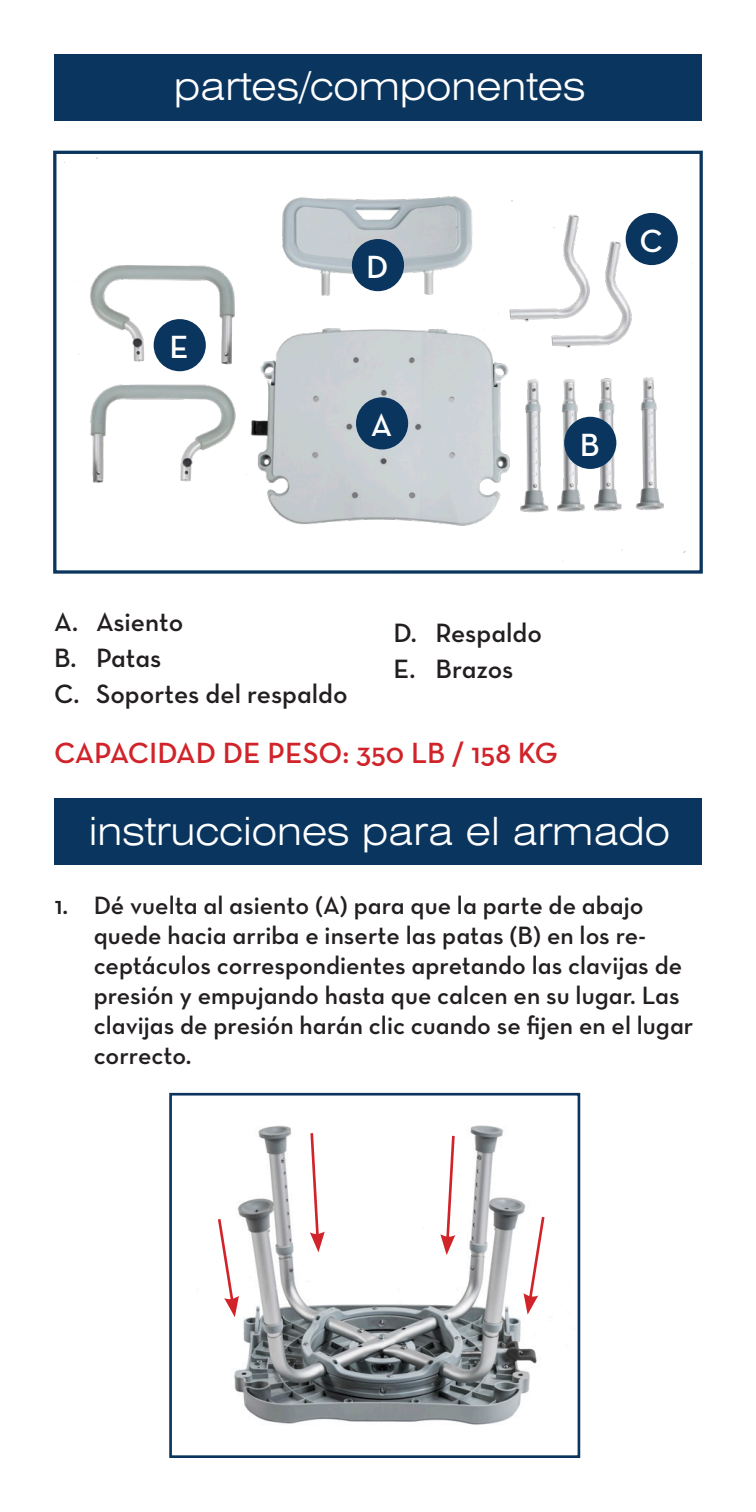
<style>
.page{position:relative;width:756px;height:1512px;background:#fff}
.page>*{position:absolute;margin:0;border:0;box-sizing:border-box;transform-origin:0 0}
.t1{font:300 expanded 39px "Swiss 721 BT";color:#fff}
.t2{font:32.7px "Neutraface Text Demi Alt";color:#fff}
.t3{font:29.7px "Neutraface Text Demi Alt";color:#d1232a}
.t4{font:27px "Neutraface Text Demi Alt";color:#231f20}
.t5{font:25.5px/30px "Neutraface Text Demi Alt";color:#231f20}
</style>
<div class="page">
<div style="left:54px;top:54px;width:648px;height:66px;background:#0a355e"></div>
<div style="left:54px;top:799px;width:648px;height:66px;background:#0a355e"></div>
<img style="left:234px;top:1125px;width:318px;height:300px">
<div style="left:169px;top:1093px;width:411px;height:365px;border:3px solid #0a355e"></div>
<svg style="left:309px;top:1130px;width:16px;height:122px"></svg>
<svg style="left:218px;top:1216px;width:21px;height:101px"></svg>
<svg style="left:440px;top:1133px;width:16px;height:122px"></svg>
<svg style="left:524px;top:1214px;width:22px;height:101px"></svg>
<img style="left:64px;top:157px;width:629px;height:405px">
<div style="left:53px;top:151px;width:650px;height:423px;border:3px solid #0a355e"></div>
<div style="left:356px;top:397px;width:52px;height:52px;background:#0a355e;border-radius:50%"></div>
<div style="left:564px;top:417px;width:52px;height:52px;background:#0a355e;border-radius:50%"></div>
<div style="left:626px;top:213px;width:52px;height:52px;background:#0a355e;border-radius:50%"></div>
<div style="left:352px;top:239px;width:52px;height:52px;background:#0a355e;border-radius:50%"></div>
<div style="left:154px;top:319px;width:52px;height:52px;background:#0a355e;border-radius:50%"></div>
<p class="t1" style="left:174px;top:63px;width:413px">partes/componentes</p>
<p class="t2" style="left:170px;top:326px;width:21px">E</p>
<p class="t2" style="left:366px;top:246px;width:24px">D</p>
<p class="t2" style="left:371px;top:405px;width:23px">A</p>
<p class="t2" style="left:639px;top:220px;width:25px">C</p>
<p class="t2" style="left:580px;top:424px;width:21px">B</p>
<p class="t4" style="left:54px;top:605px;width:131px">A. Asiento</p>
<p class="t4" style="left:54px;top:641px;width:109px">B. Patas</p>
<p class="t4" style="left:54px;top:677px;width:295px">C. Soportes del respaldo</p>
<p class="t4" style="left:394px;top:616px;width:150px">D. Respaldo</p>
<p class="t4" style="left:394px;top:652px;width:121px">E. Brazos</p>
<p class="t3" style="left:54px;top:735px;width:505px">CAPACIDAD DE PESO: 350 LB / 158 KG</p>
<p class="t1" style="left:89px;top:808px;width:583px">instrucciones para el armado</p>
<p class="t5" style="left:94px;top:890px;width:601px;text-indent:-39px">1. Dé vuelta al asiento (A) para que la parte de abajo quede hacia arriba e inserte las patas (B) en los re&shy;ceptáculos correspondientes apretando las clavijas de presión y empujando hasta que calcen en su lugar. Las clavijas de presión harán clic cuando se fijen en el lugar correcto.</p>
</div>
